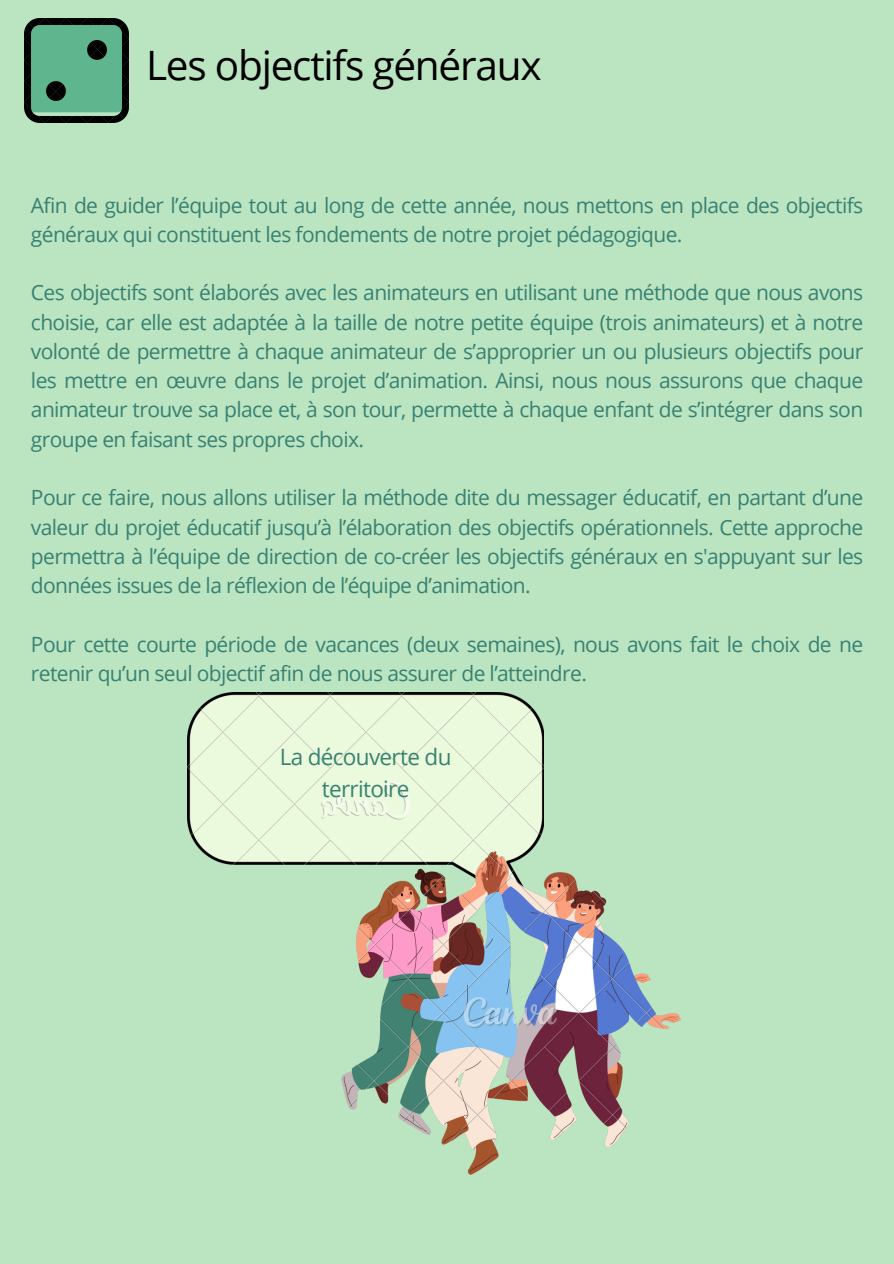
<style>
.page{position:relative;width:894px;height:1264px;background:#fff}
.page>*{position:absolute;margin:0;border:0;box-sizing:border-box;transform-origin:0 0}
.t1{font:40.5px "Open Sans";letter-spacing:-.03em;color:#000}
.t2{font:22.5px/31.5px "Open Sans";letter-spacing:-.03em;color:#388172;text-align:center}
.t3{font:21px/29.2px "Open Sans";letter-spacing:-.03em;color:#388172}
</style>
<div class="page">
<div style="left:0;top:0;width:893px;height:1263px;background:#bbe4c1"></div>
<img style="left:24px;top:19px;width:104px;height:104px">
<img style="left:187px;top:692px;width:356px;height:173px">
<img style="left:340px;top:851px;width:340px;height:323px">
<p class="t1" style="left:146px;top:37px;width:397px">Les objectifs généraux</p>
<p class="t3" style="left:31px;top:190px;width:833px">Afin de guider l’équipe tout au long de cette année, nous mettons en place des objectifs généraux qui constituent les fondements de notre projet pédagogique.</p>
<h1 class="t3" style="left:31px;top:278px;width:833px;text-align:justify">Ces objectifs sont élaborés avec les animateurs en utilisant une méthode que nous avons choisie, car elle est adaptée à la taille de notre petite équipe (trois animateurs) et à notre volonté de permettre à chaque animateur de s’approprier un ou plusieurs objectifs pour les mettre en œuvre dans le projet d’animation. Ainsi, nous nous assurons que chaque animateur trouve sa place et, à son tour, permette à chaque enfant de s’intégrer dans son groupe en faisant ses propres choix.</h1>
<p class="t3" style="left:31px;top:482px;width:833px;text-align:justify">Pour ce faire, nous allons utiliser la méthode dite du messager éducatif, en partant d’une valeur du projet éducatif jusqu’à l’élaboration des objectifs opérationnels. Cette approche permettra à l’équipe de direction de co-créer les objectifs généraux en s'appuyant sur les données issues de la réflexion de l’équipe d’animation.</p>
<p class="t3" style="left:31px;top:629px;width:833px">Pour cette courte période de vacances (deux semaines), nous avons fait le choix de ne retenir qu’un seul objectif afin de nous assurer de l’atteindre.</p>
<p class="t2" style="left:280px;top:741px;width:173px">La découverte du territoire</p>
</div>
